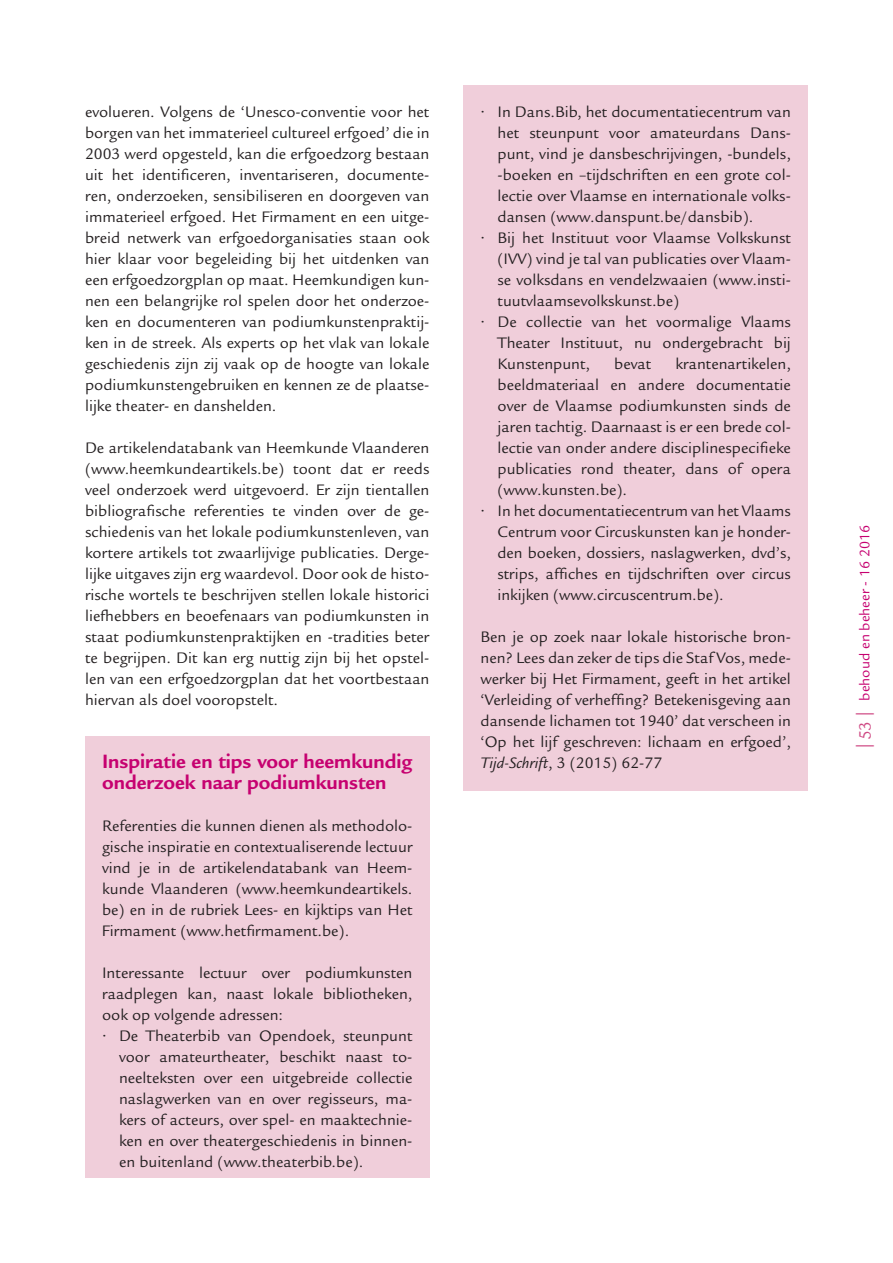
<style>
.page{position:relative;width:893px;height:1263px;background:#fff}
.page>*{position:absolute;margin:0;border:0;box-sizing:border-box;transform-origin:0 0}
.t1{font:700 21px/21px "Legacy Sans Std";color:#c60170}
.t2{font:16.5px/21px "Legacy Sans Std";color:#231f20;text-align:justify}
.t3{font:15px "Legacy Sans Std";color:#c60170}
.s1{font-style:italic}
.s2{font-family:"Myriad Pro";font-size:18px;color:#cf4b85}
.s3{font-size:18px;color:#cf4b85}
</style>
<div class="page">
<div style="left:85px;top:736px;width:344px;height:442px;background:#f0ceda"></div>
<div style="left:463px;top:85px;width:345px;height:705px;background:#f0ceda"></div>
<p class="t2" style="left:85px;top:101px;width:346px">evolueren. Volgens de ‘Unesco-conventie voor het borgen van het immaterieel cultureel erfgoed’ die in 2003 werd opgesteld, kan die erfgoedzorg bestaan uit het identificeren, inventariseren, documente&shy;ren, onderzoeken, sensibiliseren en doorgeven van immaterieel erfgoed. Het Firmament en een uitge&shy;breid netwerk van erfgoedorganisaties staan ook hier klaar voor begeleiding bij het uitdenken van een erfgoedzorgplan op maat. Heemkundigen kun&shy;nen een belangrijke rol spelen door het onderzoe&shy;ken en documenteren van podiumkunstenpraktij&shy;ken in de streek. Als experts op het vlak van lokale geschiedenis zijn zij vaak op de hoogte van lokale podiumkunstengebruiken en kennen ze de plaatse&shy;lijke theater- en danshelden.</p>
<p class="t2" style="left:85px;top:438px;width:346px">De artikelendatabank van Heemkunde Vlaanderen (www.heemkundeartikels.be) toont dat er reeds veel onderzoek werd uitgevoerd. Er zijn tientallen bibliografische referenties te vinden over de ge&shy;schiedenis van het lokale podiumkunstenleven, van kortere artikels tot zwaarlijvige publicaties. Derge&shy;lijke uitgaves zijn erg waardevol. Door ook de histo&shy;rische wortels te beschrijven stellen lokale historici liefhebbers en beoefenaars van podiumkunsten in staat podiumkunstenpraktijken en -tradities beter te begrijpen. Dit kan erg nuttig zijn bij het opstel&shy;len van een erfgoedzorgplan dat het voortbestaan hiervan als doel vooropstelt.</p>
<p class="t1" style="left:102px;top:751px;width:312px">Inspiratie en tips voor heemkundig onderzoek naar podiumkunsten</p>
<p class="t2" style="left:102px;top:815px;width:312px">Referenties die kunnen dienen als methodolo&shy;gische inspiratie en contextualiserende lectuur vind je in de artikelendatabank van Heem&shy;kunde Vlaanderen (www.heemkundeartikels. be) en in de rubriek Lees- en kijktips van Het Firmament (www.hetfirmament.be).</p>
<p class="t2" style="left:102px;top:962px;width:312px">Interessante lectuur over podiumkunsten raadplegen kan, naast lokale bibliotheken, ook op volgende adressen:</p>
<p class="t2" style="left:119px;top:1026px;width:295px;text-indent:-17px">• De Theaterbib van Opendoek, steunpunt voor amateurtheater, beschikt naast to&shy;neelteksten over een uitgebreide collectie naslagwerken van en over regisseurs, ma&shy;kers of acteurs, over spel- en maaktechnie&shy;ken en over theatergeschiedenis in binnen&shy;en buitenland (www.theaterbib.be).</p>
<p class="t2" style="left:497px;top:102px;width:295px;text-indent:-17px">• In Dans.Bib, het documentatiecentrum van het steunpunt voor amateurdans Dans&shy;punt, vind je dansbeschrijvingen, -bundels, -boeken en –tijdschriften en een grote col&shy;lectie over Vlaamse en internationale volks&shy;dansen (www.danspunt.be/dansbib).</p>
<p class="t2" style="left:497px;top:228px;width:295px;text-indent:-17px">• Bij het Instituut voor Vlaamse Volkskunst (IVV) vind je tal van publicaties over Vlaam&shy;se volksdans en vendelzwaaien (www.insti&shy;tuutvlaamsevolkskunst.be)</p>
<p class="t2" style="left:497px;top:312px;width:295px;text-indent:-17px">• De collectie van het voormalige Vlaams Theater Instituut, nu ondergebracht bij Kunstenpunt,</p>
<p class="t2" style="left:497px;top:354px;width:295px;text-indent:178px">krantenartikelen, beeldmateriaal en andere documentatie over de Vlaamse podiumkunsten sinds de jaren tachtig. Daarnaast is er een brede col&shy;lectie van onder andere disciplinespecifieke publicaties rond theater, dans of opera (www.kunsten.be).</p>
<p class="t2" style="left:497px;top:500px;width:295px;text-indent:-17px">• In het documentatiecentrum van het Vlaams Centrum voor Circuskunsten kan je honder&shy;den boeken, dossiers, naslagwerken, dvd’s, strips, affiches en tijdschriften over circus inkijken (www.circuscentrum.be).</p>
<p class="t2" style="left:480px;top:626px;width:312px">Ben je op zoek naar lokale historische bron&shy;nen? Lees dan zeker de tips die Staf Vos, mede&shy;werker bij Het Firmament, geeft in het artikel ‘Verleiding of verheffing? Betekenisgeving aan dansende lichamen tot 1940’ dat verscheen in ‘Op het lijf geschreven: lichaam en erfgoed’, <span class="s1">Tijd-Schrift</span>, 3 (2015) 62-77</p>
<p class="t2" style="left:614px;top:354px;width:39px">bevat</p>
<p class="t3" style="left:856px;top:748px;width:225px;rotate:-90deg"><span class="s2">|</span> <span class="s3">53</span> <span class="s2">|</span> behoud en beheer - 16 2016</p>
</div>
